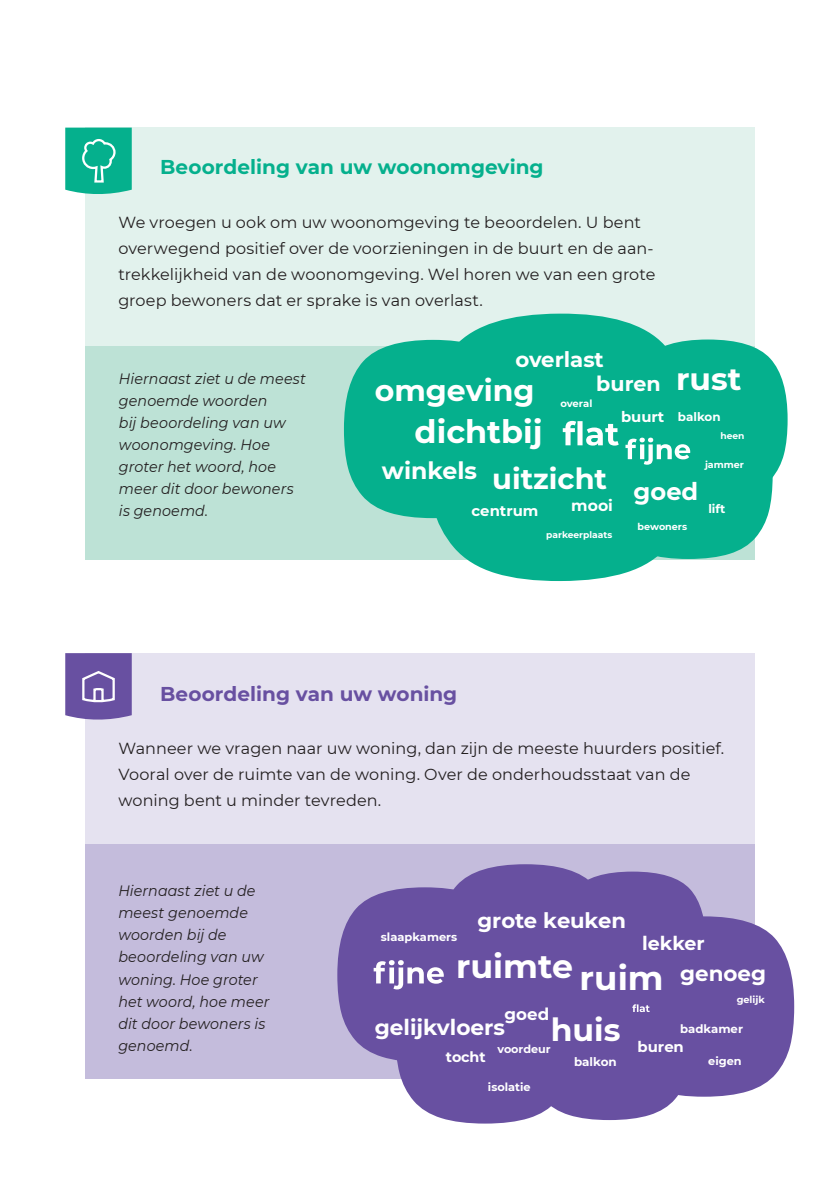
<style>
.page{position:relative;width:840px;height:1191px;background:#fff}
.page>*{position:absolute;margin:0;border:0;box-sizing:border-box;transform-origin:0 0}
.t1{font:700 33.2px "Montserrat";color:#fff}
.t2{font:700 32px "Montserrat";color:#fff}
.t3{font:700 31.6px "Montserrat";color:#fff}
.t4{font:700 31.4px "Montserrat";color:#fff}
.t5{font:700 30px "Montserrat";color:#fff}
.t6{font:700 28.8px "Montserrat";color:#fff}
.t7{font:700 23.6px "Montserrat";color:#fff}
.t8{font:700 21.6px "Montserrat";color:#fff}
.t9{font:700 21.4px "Montserrat";color:#fff}
.t10{font:700 21.2px "Montserrat";color:#fff}
.t11{font:700 20.6px "Montserrat";color:#fff}
.t12{font:700 20px "Montserrat";letter-spacing:.005em;color:#05b08d}
.t13{font:700 20px "Montserrat";color:#6850a1}
.t14{font:700 19px "Montserrat";color:#fff}
.t15{font:700 16.6px "Montserrat";color:#fff}
.t16{font:16px/26px "Montserrat";letter-spacing:.005em;color:#231f20}
.t17{font:700 15.6px "Montserrat";color:#fff}
.t18{font:italic 15px/22px "Montserrat";letter-spacing:.005em;color:#231f20;scale:.95 1}
.t19{font:700 14.8px "Montserrat";color:#fff}
.t20{font:700 14.4px "Montserrat";color:#fff}
.t21{font:700 12px "Montserrat";color:#fff}
.t22{font:700 11.8px "Montserrat";color:#fff}
.t23{font:700 11.6px "Montserrat";color:#fff}
.t24{font:700 11.4px "Montserrat";color:#fff}
.t25{font:700 11.2px "Montserrat";color:#fff}
.t26{font:700 10px "Montserrat";color:#fff}
.t27{font:700 9.6px "Montserrat";color:#fff}
.t28{font:700 9.2px "Montserrat";color:#fff}
.s1{font-size:14.8px}
.s2{font-size:34px}
</style>
<div class="page">
<div style="left:85px;top:653px;width:669px;height:425px;background:#e5e2f0"></div>
<div style="left:85px;top:844px;width:669px;height:234px;background:#c4bcdc"></div>
<div style="left:85px;top:128px;width:669px;height:431px;background:#e2f2ed"></div>
<div style="left:85px;top:346px;width:669px;height:213px;background:#bde2d6"></div>
<svg style="left:65px;top:653px;width:67px;height:67px;background:#7761aa"></svg>
<svg style="left:65px;top:128px;width:67px;height:66px;background:#1cb797"></svg>
<svg style="left:344px;top:340px;width:82px;height:178px;background:#22b898"></svg>
<svg style="left:426px;top:313px;width:267px;height:268px;fill:#05b08d"></svg>
<svg style="left:562px;top:339px;width:225px;height:220px;background:#1bb697"></svg>
<svg style="left:337px;top:864px;width:456px;height:259px"></svg>
<p class="t12" style="left:160px;top:152px;width:384px">Beoordeling van uw woonomgeving</p>
<p class="t16" style="left:118px;top:209px;width:538px">We vroegen u ook om uw woonomgeving te beoordelen. U bent overwegend positief over de voorzieningen in de buurt en de aan&shy;trekkelijkheid van de woonomgeving. Wel horen we van een grote groep bewoners dat er sprake is van overlast.</p>
<p class="t18" style="left:119px;top:367px;width:198px">Hiernaast ziet u de meest genoemde woorden<br>bij beoordeling van uw woonomgeving. Hoe groter het woord, hoe meer dit door bewoners is genoemd.</p>
<h3 class="t10" style="left:515px;top:344px;width:90px">overlast</h3>
<h3 class="t5" style="left:374px;top:369px;width:161px">omgeving</h3>
<h2 class="t2" style="left:414px;top:408px;width:129px">dichtbij</h2>
<h3 class="t4" style="left:675px;top:356px;width:67px">rust</h3>
<p class="t11" style="left:596px;top:369px;width:66px">buren</p>
<p class="t21" style="left:620px;top:408px;width:101px"><span class="s1">buurt</span> balkon</p>
<p class="t26" style="left:560px;top:397px;width:34px">overal</p>
<p class="t28" style="left:720px;top:429px;width:26px">heen</p>
<h3 class="t7" style="left:381px;top:453px;width:97px">winkels</h3>
<p class="t19" style="left:471px;top:500px;width:68px">centrum</p>
<p class="t27" style="left:704px;top:457px;width:41px">jammer</p>
<h3 class="t6" style="left:492px;top:457px;width:116px">uitzicht</h3>
<p class="t17" style="left:571px;top:494px;width:128px">mooi <sup>goed</sup></p>
<p class="t21" style="left:708px;top:500px;width:19px">lift</p>
<p class="t28" style="left:546px;top:528px;width:68px">parkeerplaats</p>
<p class="t27" style="left:637px;top:519px;width:51px">bewoners</p>
<p class="t13" style="left:160px;top:679px;width:298px">Beoordeling van uw woning</p>
<p class="t16" style="left:118px;top:734px;width:607px">Wanneer we vragen naar uw woning, dan zijn de meeste huurders positief.<br>Vooral over de ruimte van de woning. Over de onderhoudsstaat van de woning bent u minder tevreden.</p>
<p class="t18" style="left:118px;top:879px;width:160px">Hiernaast ziet u de meest genoemde woorden bij de beoordeling van uw woning. Hoe groter het woord, hoe meer dit door bewoners is genoemd.</p>
<h3 class="t10" style="left:477px;top:905px;width:150px">grote keuken</h3>
<p class="t24" style="left:380px;top:929px;width:78px">slaapkamers</p>
<p class="t14" style="left:641px;top:929px;width:64px">lekker</p>
<h1 class="t1" style="left:456px;top:942px;width:118px">ruimte</h1>
<h3 class="t9" style="left:579px;top:957px;width:188px"><span class="s2">ruim</span> genoeg</h3>
<p class="t27" style="left:736px;top:992px;width:30px">gelijk</p>
<p class="t15" style="left:504px;top:1002px;width:46px">goed</p>
<h3 class="t3" style="left:550px;top:1007px;width:71px">huis</h3>
<p class="t23" style="left:679px;top:1020px;width:64px">badkamer</p>
<h3 class="t8" style="left:374px;top:1012px;width:132px">gelijkvloers</h3>
<p class="t19" style="left:637px;top:1035px;width:48px">buren</p>
<p class="t25" style="left:497px;top:1041px;width:55px">voordeur</p>
<p class="t20" style="left:445px;top:1046px;width:41px">tocht</p>
<p class="t22" style="left:573px;top:1053px;width:44px">balkon</p>
<p class="t25" style="left:707px;top:1052px;width:35px">eigen</p>
<p class="t24" style="left:487px;top:1078px;width:44px">isolatie</p>
</div>
